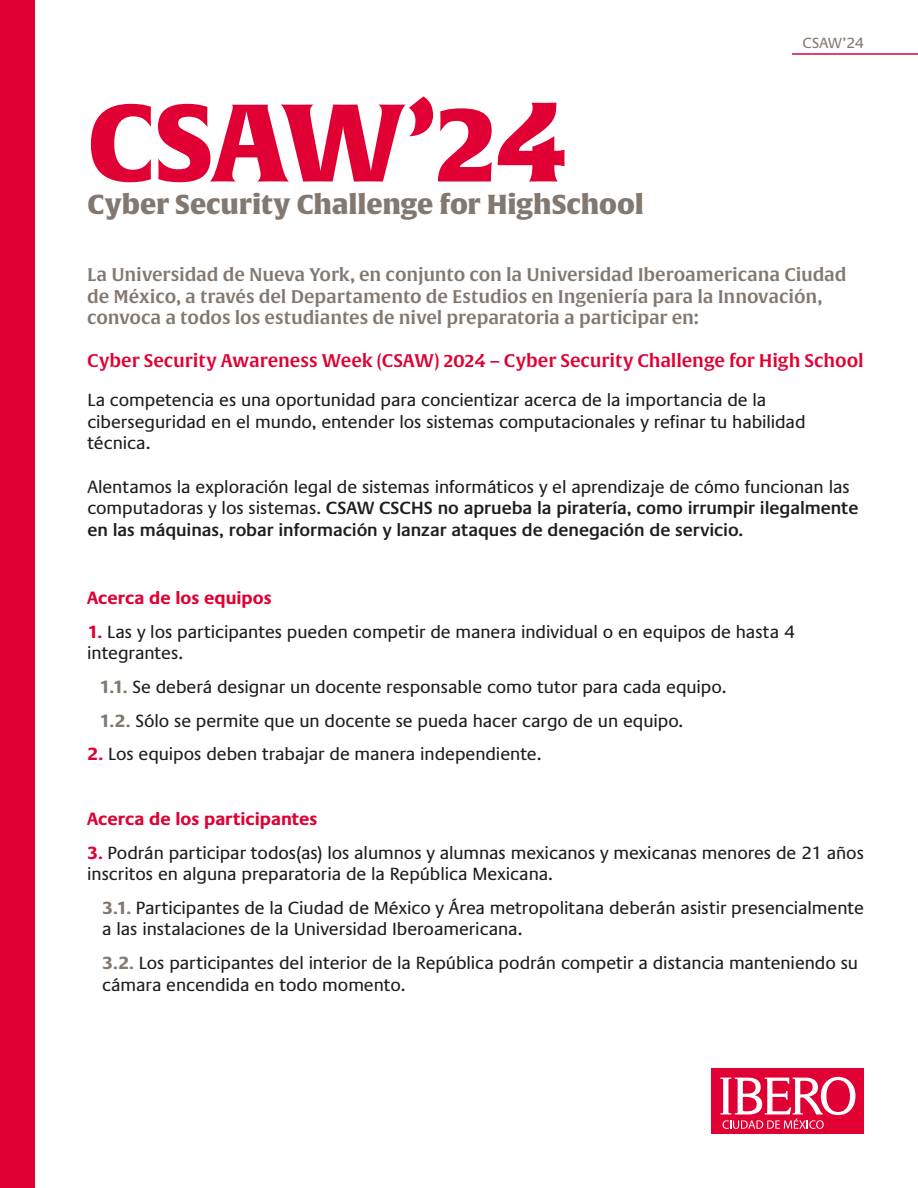
<style>
.page{position:relative;width:918px;height:1188px;background:#fff}
.page>*{position:absolute;margin:0;border:0;box-sizing:border-box;transform-origin:0 0}
.t1{font:108px "Alverata Bl";letter-spacing:-.03em;color:#e00033}
.t2{font:27px "Alverata Bl";letter-spacing:-.005em;color:#82786f}
.t3{font:18px/21.6px "Praxis LT Pro";letter-spacing:-.005em;color:#1e1e1e}
.t4{font:600 18px/21.6px "Praxis LT Pro";letter-spacing:-.005em;color:#1e1e1e}
.t5{font:18px/21.6px "Alverata Sb";letter-spacing:-.01em;color:#82786f}
.t6{font:18px "Alverata Sb";letter-spacing:-.005em;color:#e00033}
.t7{font:700 18px "Praxis LT Pro";letter-spacing:-.005em;color:#e00033}
.t8{font:15px "Praxis LT Pro";color:#82786f}
.s1{font-weight:400}
.s2{font-weight:700;color:#e00033}
.s3{font-weight:700;color:#82786f}
</style>
<div class="page">
<div style="left:712px;top:1069px;width:152px;height:65px;background:#e00033"></div>
<svg style="left:720px;top:1077px;width:135px;height:52px"></svg>
<div style="left:0;top:0;width:35px;height:1188px;background:#e00033"></div>
<hr style="left:792px;top:53px;width:126px;height:2px;background:#e00033">
<h1 class="t1" style="left:87px;top:75px;width:483px">CSAW’24</h1>
<h2 class="t2" style="left:87px;top:188px;width:558px">Cyber Security Challenge for HighSchool</h2>
<p class="t8" style="left:802px;top:34px;width:63px">CSAW’24</p>
<p class="t5" style="left:87px;top:264px;width:761px">La Universidad de Nueva York, en conjunto con la Universidad Iberoamericana Ciudad de México, a través del Departamento de Estudios en Ingeniería para la Innovación, convoca a todos los estudiantes de nivel preparatoria a participar en:</p>
<p class="t6" style="left:87px;top:350px;width:778px">Cyber Security Awareness Week (CSAW) 2024 – Cyber Security Challenge for High School</p>
<p class="t3" style="left:87px;top:389px;width:720px">La competencia es una oportunidad para concientizar acerca de la importancia de la ciberseguridad en el mundo, entender los sistemas computacionales y refinar tu habilidad técnica.</p>
<p class="t4" style="left:87px;top:476px;width:773px"><span class="s1">Alentamos la exploración legal de sistemas informáticos y el aprendizaje de cómo funcionan las computadoras y los sistemas.</span> CSAW CSCHS no aprueba la piratería, como irrumpir ilegalmente en las máquinas, robar información y lanzar ataques de denegación de servicio.</p>
<p class="t7" style="left:87px;top:587px;width:186px">Acerca de los equipos</p>
<p class="t3" style="left:87px;top:621px;width:709px"><span class="s2">1.</span> Las y los participantes pueden competir de manera individual o en equipos de hasta 4 integrantes.</p>
<p class="t3" style="left:99px;top:670px;width:629px;line-height:33.6px"><span class="s3">1.1.</span> Se deberá designar un docente responsable como tutor para cada equipo.<br><span class="s3">1.2.</span> Sólo se permite que un docente se pueda hacer cargo de un equipo.</p>
<p class="t3" style="left:87px;top:743px;width:456px"><span class="s2">2.</span> Los equipos deben trabajar de manera independiente.</p>
<p class="t7" style="left:87px;top:808px;width:232px">Acerca de los participantes</p>
<p class="t3" style="left:87px;top:842px;width:778px"><span class="s2">3.</span> Podrán participar todos(as) los alumnos y alumnas mexicanos y mexicanas menores de 21 años inscritos en alguna preparatoria de la República Mexicana.</p>
<p class="t3" style="left:102px;top:897px;width:763px"><span class="s3">3.1.</span> Participantes de la Ciudad de México y Área metropolitana deberán asistir presencialmente a las instalaciones de la Universidad Iberoamericana.</p>
<p class="t3" style="left:102px;top:952px;width:757px"><span class="s3">3.2.</span> Los participantes del interior de la República podrán competir a distancia manteniendo su cámara encendida en todo momento.</p>
</div>
